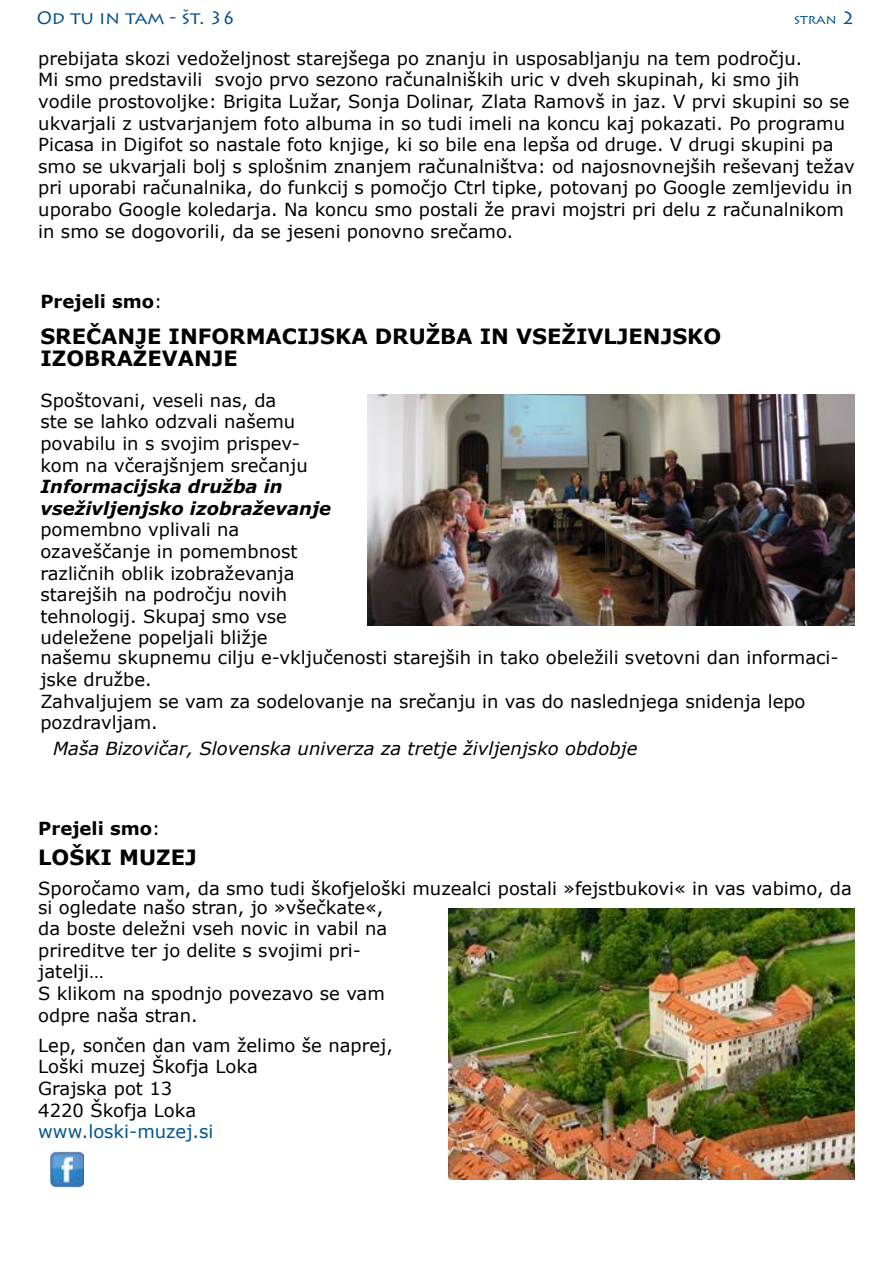
<style>
.page{position:relative;width:893px;height:1263px;background:#fff}
.page>*{position:absolute;margin:0;border:0;box-sizing:border-box;transform-origin:0 0}
.t1{font:700 21px/21.6px "Verdana";color:#000}
.t2{font:18px/21.6px "Verdana";color:#000}
.t3{font:italic 18px "Verdana";color:#000}
.t4{font:italic 700 18px/21.6px "Verdana";color:#000}
.t5{font:700 18px "Verdana";color:#000}
.t6{font:18px "Verdana";color:#005492}
.t7{font:18px "Lithos Pro";color:#004d8d}
.t8{font:13.5px "Lithos Pro";color:#004d8d}
.s1{font-size:18px}
.s2{font-weight:400}
</style>
<div class="page">
<img style="left:368px;top:394px;width:487px;height:232px">
<img style="left:449px;top:909px;width:406px;height:270px">
<img style="left:49px;top:1150px;width:34px;height:37px">
<p class="t7" style="left:37px;top:8px;width:200px">OD TU IN TAM - ŠT. 36</p>
<p class="t8" style="left:794px;top:11px;width:62px">STRAN <span class="s1">2</span></p>
<p class="t2" style="left:38px;top:47px;width:818px">prebijata skozi vedoželjnost starejšega po znanju in usposabljanju na tem področju.<br>Mi smo predstavili svojo prvo sezono računalniških uric v dveh skupinah, ki smo jih vodile prostovoljke: Brigita Lužar, Sonja Dolinar, Zlata Ramovš in jaz. V prvi skupini so se ukvarjali z ustvarjanjem foto albuma in so tudi imeli na koncu kaj pokazati. Po programu Picasa in Digifot so nastale foto knjige, ki so bile ena lepša od druge. V drugi skupini pa smo se ukvarjali bolj s splošnim znanjem računalništva: od najosnovnejših reševanj težav pri uporabi računalnika, do funkcij s pomočjo Ctrl tipke, potovanj po Google zemljevidu in uporabo Google koledarja. Na koncu smo postali že pravi mojstri pri delu z računalnikom in smo se dogovorili, da se jeseni ponovno srečamo.</p>
<p class="t5" style="left:40px;top:290px;width:124px">Prejeli smo<span class="s2">:</span></p>
<p class="t1" style="left:40px;top:325px;width:682px">SREČANJE INFORMACIJSKA DRUŽBA IN VSEŽIVLJENJSKO<br>IZOBRAŽEVANJE</p>
<p class="t2" style="left:40px;top:389px;width:269px">Spoštovani, veseli nas, da ste se lahko odzvali našemu povabilu in s svojim prispev&shy;kom na včerajšnjem srečanju</p>
<p class="t4" style="left:40px;top:475px;width:292px">Informacijska družba in vseživljenjsko izobraževanje</p>
<p class="t2" style="left:40px;top:518px;width:800px">pomembno vplivali na<br>ozaveščanje in pomembnost<br>različnih oblik izobraževanja<br>starejših na področju novih<br>tehnologij. Skupaj smo vse<br>udeležene popeljali bližje<br>našemu skupnemu cilju e-vključenosti starejših in tako obeležili svetovni dan informaci&shy;jske družbe.<br>Zahvaljujem se vam za sodelovanje na srečanju in vas do naslednjega snidenja lepo pozdravljam.</p>
<p class="t3" style="left:53px;top:737px;width:586px">Maša Bizovičar, Slovenska univerza za tretje življenjsko obdobje</p>
<p class="t5" style="left:38px;top:817px;width:124px">Prejeli smo<span class="s2">:</span></p>
<p class="t1" style="left:38px;top:846px;width:160px">LOŠKI MUZEJ</p>
<p class="t2" style="left:38px;top:877px;width:815px">Sporočamo vam, da smo tudi škofjeloški muzealci postali »fejstbukovi« in vas vabimo, da</p>
<p class="t2" style="left:38px;top:896px;width:351px">si ogledate našo stran, jo »všečkate«, da boste deležni vseh novic in vabil na prireditve ter jo delite s svojimi pri&shy;jatelji…<br>S klikom na spodnjo povezavo se vam odpre naša stran.</p>
<p class="t2" style="left:38px;top:1034px;width:356px">Lep, sončen dan vam želimo še naprej,<br>Loški muzej Škofja Loka<br>Grajska pot 13<br>4220 Škofja Loka</p>
<p class="t6" style="left:38px;top:1120px;width:177px">www.loski-muzej.si</p>
</div>
